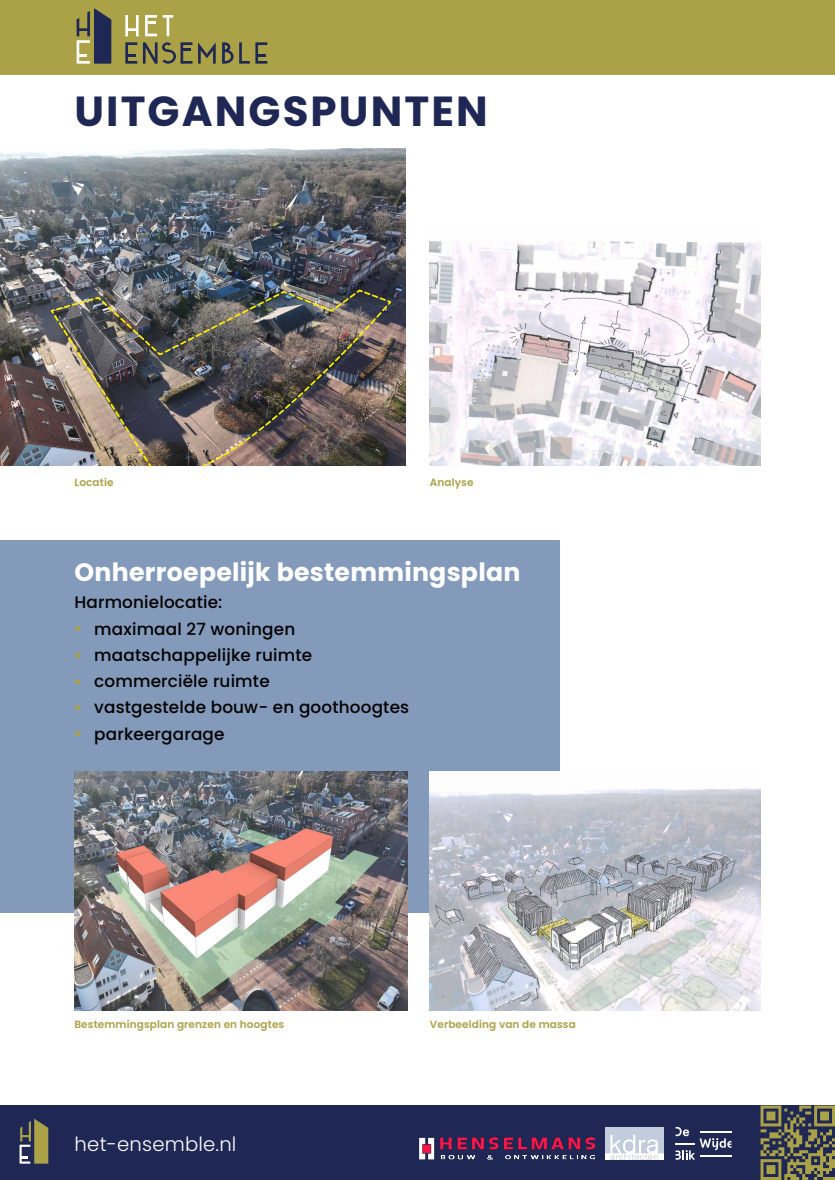
<style>
.page{position:relative;width:835px;height:1180px;background:#fff}
.page>*{position:absolute;margin:0;border:0;box-sizing:border-box;transform-origin:0 0}
.t1{font:700 42px "Poppins";letter-spacing:.05em;color:#1f2855}
.t2{font:700 25.2px "Poppins";letter-spacing:.01em;color:#fff}
.t3{font:300 19.6px "Poppins";letter-spacing:.01em;color:#fff}
.t4{font:500 16.8px "Poppins";letter-spacing:.01em;color:#000}
.t5{font:600 10.5px "Poppins";letter-spacing:.01em;color:#aba248}
.s1{font-family:"Calibri";font-weight:700;font-size:19.6px;color:#aba248}
</style>
<div class="page">
<div style="left:0;top:1105px;width:834px;height:75px;background:#1f2855"></div>
<div style="left:0;top:0;width:834px;height:74px;background:#aba248"></div>
<svg style="left:125px;top:15px;width:14px;height:21px"></svg>
<svg style="left:163px;top:15px;width:10px;height:21px"></svg>
<svg style="left:198px;top:42px;width:18px;height:22px"></svg>
<svg style="left:222px;top:42px;width:11px;height:22px"></svg>
<svg style="left:145px;top:15px;width:12px;height:21px"></svg>
<svg style="left:125px;top:42px;width:12px;height:22px"></svg>
<svg style="left:143px;top:42px;width:49px;height:22px"></svg>
<svg style="left:239px;top:42px;width:28px;height:22px"></svg>
<svg style="left:77px;top:8px;width:34px;height:56px"></svg>
<svg style="left:20px;top:1119px;width:28px;height:44px"></svg>
<img style="left:606px;top:1127px;width:57px;height:32px">
<img style="left:419px;top:1137px;width:175px;height:22px">
<svg style="left:675px;top:1127px;width:56px;height:32px"></svg>
<svg style="left:760px;top:1105px;width:74px;height:75px"></svg>
<div style="left:0;top:540px;width:559px;height:373px;background:#839abb"></div>
<img style="left:74px;top:772px;width:333px;height:239px">
<img style="left:0;top:149px;width:405px;height:317px">
<img style="left:49px;top:288px;width:343px;height:179px">
<img style="left:430px;top:772px;width:330px;height:239px">
<img style="left:430px;top:241px;width:330px;height:225px">
<h1 class="t1" style="left:74px;top:87px;width:415px">UITGANGSPUNTEN</h1>
<p class="t5" style="left:74px;top:476px;width:41px">Locatie</p>
<p class="t5" style="left:430px;top:476px;width:45px">Analyse</p>
<h2 class="t2" style="left:74px;top:558px;width:447px">Onherroepelijk bestemmingsplan</h2>
<p class="t4" style="left:74px;top:593px;width:149px">Harmonielocatie:</p>
<p class="t4" style="left:74px;top:619px;width:222px"><span class="s1">▪</span> maximaal 27 woningen</p>
<p class="t4" style="left:74px;top:645px;width:239px"><span class="s1">▪</span> maatschappelijke ruimte</p>
<p class="t4" style="left:74px;top:671px;width:197px"><span class="s1">▪</span> commerciële ruimte</p>
<p class="t4" style="left:74px;top:698px;width:336px"><span class="s1">▪</span> vastgestelde bouw- en goothoogtes</p>
<p class="t4" style="left:74px;top:724px;width:151px"><span class="s1">▪</span> parkeergarage</p>
<p class="t5" style="left:74px;top:1018px;width:211px">Bestemmingsplan grenzen en hoogtes</p>
<p class="t5" style="left:430px;top:1018px;width:147px">Verbeelding van de massa</p>
<p class="t3" style="left:75px;top:1133px;width:163px">het-ensemble.nl</p>
</div>
